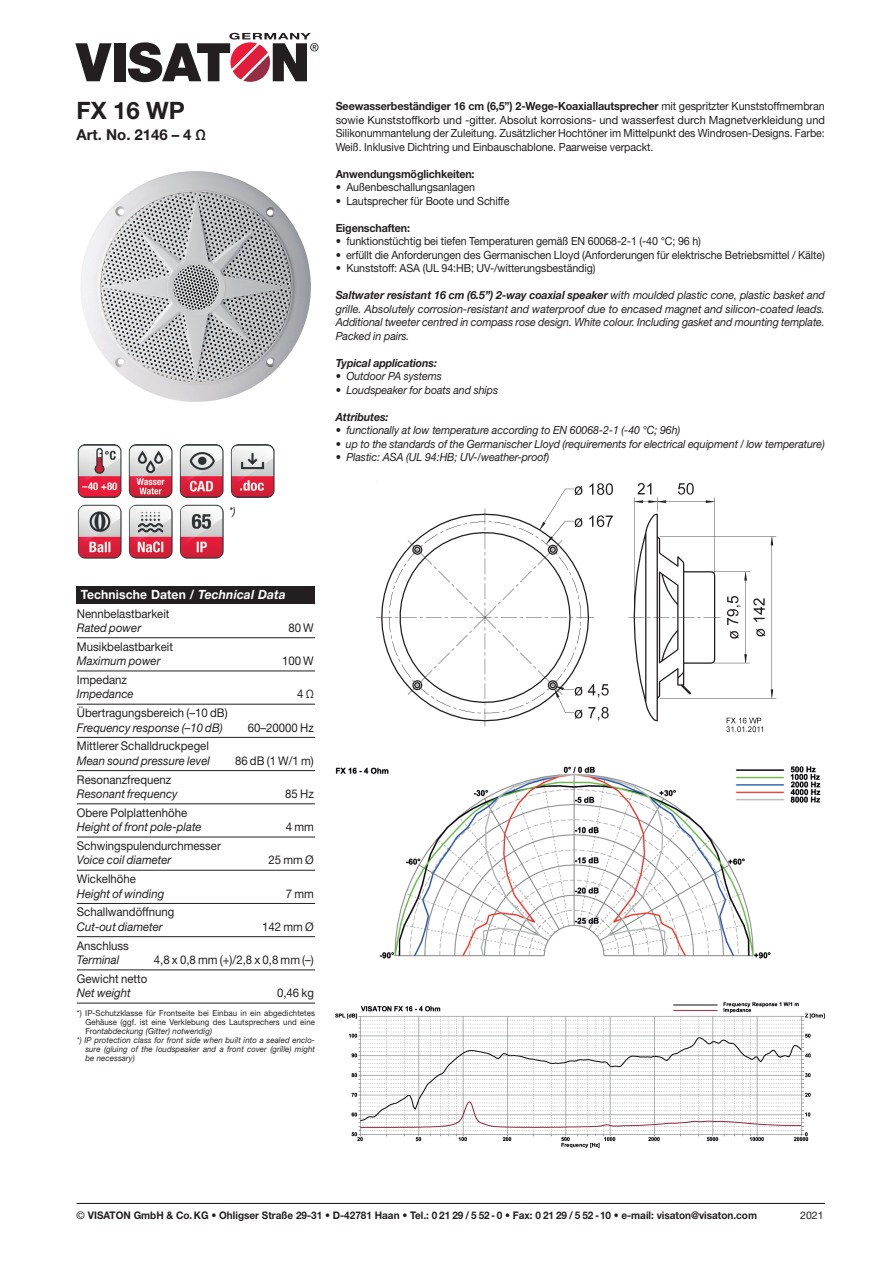
<style>
.page{position:relative;width:893px;height:1263px;background:#fff}
.page>*{position:absolute;margin:0;border:0;box-sizing:border-box;transform-origin:0 0}
.t1{font:700 24px "Helvetica Neue LT Std";color:#231f20}
.t2{font:700 15px "Helvetica Neue LT Std";color:#231f20}
.t3{font:700 12.75px "Helvetica Neue LT Std";letter-spacing:.01em;color:#fff;scale:.95 1}
.t4{font:12px "Helvetica Neue LT Std";color:#231f20;scale:.95 1}
.t5{font:italic 12px "Helvetica Neue LT Std";color:#231f20;scale:.95 1}
.t6{font:11.25px/13.5px "Helvetica Neue LT Std";letter-spacing:-.01em;color:#231f20;text-align:justify;scale:.95 1}
.t7{font:italic 11.25px/13.5px "Helvetica Neue LT Std";letter-spacing:-.01em;color:#231f20;text-align:justify;scale:.96 1}
.t8{font:italic 11.25px "Helvetica Neue LT Std";letter-spacing:-.01em;color:#231f20;scale:.95 1}
.t9{font:700 11.25px "Helvetica Neue LT Std";letter-spacing:-.01em;color:#231f20;scale:.95 1}
.t10{font:italic 700 11.25px "Helvetica Neue LT Std";letter-spacing:-.01em;color:#231f20;scale:.95 1}
.t11{font:700 10.5px "Helvetica Neue LT Std";color:#231f20;scale:.95 1}
.t12{font:10.5px "Helvetica Neue LT Std";color:#231f20}
.t13{font:italic 8.25px "Helvetica Neue LT Std";letter-spacing:.01em;color:#231f20;scale:.95 1}
.t14{font:8.25px "Helvetica Neue LT Std";letter-spacing:.01em;color:#231f20;scale:.95 1}
.s1{font-weight:700}
.s2{font-style:normal}
.s3{font-style:italic}
.s4{font-weight:400}
</style>
<div class="page">
<svg style="left:75px;top:43px;width:37px;height:38px"></svg>
<div style="left:114px;top:43px;width:11px;height:38px;background:#231f20"></div>
<svg style="left:128px;top:33px;width:190px;height:50px"></svg>
<hr style="left:77px;top:1203px;width:748px;height:1px;background:#231f20">
<div style="left:77px;top:587px;width:238px;height:17px;background:#231f20"></div>
<hr style="left:77px;top:637px;width:238px;height:1px;background:#231f20">
<hr style="left:77px;top:671px;width:238px;height:1px;background:#231f20">
<hr style="left:77px;top:704px;width:238px;height:1px;background:#231f20">
<hr style="left:77px;top:737px;width:238px;height:1px;background:#231f20">
<hr style="left:77px;top:770px;width:238px;height:1px;background:#231f20">
<hr style="left:77px;top:803px;width:238px;height:1px;background:#231f20">
<hr style="left:77px;top:837px;width:238px;height:1px;background:#231f20">
<hr style="left:77px;top:870px;width:238px;height:1px;background:#231f20">
<hr style="left:77px;top:903px;width:238px;height:1px;background:#231f20">
<hr style="left:77px;top:936px;width:238px;height:1px;background:#231f20">
<hr style="left:77px;top:970px;width:238px;height:1px;background:#231f20">
<hr style="left:77px;top:1003px;width:238px;height:1px;background:#231f20">
<img style="left:81px;top:171px;width:230px;height:231px">
<img style="left:78px;top:444px;width:43px;height:54px">
<img style="left:129px;top:444px;width:43px;height:54px">
<img style="left:180px;top:444px;width:43px;height:54px">
<img style="left:231px;top:444px;width:44px;height:54px">
<img style="left:78px;top:505px;width:44px;height:54px">
<img style="left:129px;top:505px;width:44px;height:54px">
<img style="left:180px;top:505px;width:44px;height:54px">
<img style="left:376px;top:481px;width:401px;height:252px">
<img style="left:336px;top:766px;width:485px;height:192px">
<img style="left:336px;top:1002px;width:489px;height:145px">
<h1 class="t1" style="left:77px;top:96px;width:110px">FX 16 WP</h1>
<h2 class="t2" style="left:77px;top:126px;width:131px">Art. No. 2146 – 4 Ω</h2>
<p class="t8" style="left:229px;top:504px;width:8px">*)</p>
<p class="t6" style="left:336px;top:99px;width:516px"><span class="s1">Seewasserbeständiger 16 cm (6,5”) 2-Wege-Koaxiallautsprecher</span> mit gespritzter Kunststoffmembran sowie Kunststoffkorb und -gitter. Absolut korrosions- und wasserfest durch Magnetverkleidung und Silikonummantelung der Zuleitung. Zusätzlicher Hochtöner im Mittelpunkt des Windrosen-Designs. Farbe:<br>Weiß. Inklusive Dichtring und Einbauschablone. Paarweise verpackt.</p>
<p class="t9" style="left:336px;top:167px;width:148px">Anwendungsmöglichkeiten:</p>
<p class="t6" style="left:336px;top:180px;width:148px">• Außenbeschallungsanlagen</p>
<p class="t6" style="left:336px;top:194px;width:184px">• Lautsprecher für Boote und Schiffe</p>
<p class="t9" style="left:336px;top:221px;width:80px">Eigenschaften:</p>
<p class="t6" style="left:336px;top:234px;width:386px">• funktionstüchtig bei tiefen Temperaturen gemäß EN 60068-2-1 (-40 °C; 96 h)</p>
<p class="t6" style="left:336px;top:248px;width:516px">• erfüllt die Anforderungen des Germanischen Lloyd (Anforderungen für elektrische Betriebsmittel / Kälte)</p>
<p class="t6" style="left:336px;top:261px;width:275px">• Kunststoff: ASA (UL 94:HB; UV-/witterungsbeständig)</p>
<p class="t7" style="left:336px;top:288px;width:511px"><span class="s1">Saltwater resistant 16 cm (6.5”) 2-way coaxial speaker</span> with moulded plastic cone, plastic basket and grille. Absolutely corrosion-resistant and waterproof due to encased magnet and silicon-coated leads.<br>Additional tweeter centred in compass rose design. White colour. Including gasket and mounting template.<br>Packed in pairs.</p>
<p class="t10" style="left:336px;top:356px;width:108px">Typical applications:</p>
<p class="t8" style="left:336px;top:369px;width:113px">• Outdoor PA systems</p>
<p class="t8" style="left:336px;top:383px;width:172px">• Loudspeaker for boats and ships</p>
<p class="t10" style="left:336px;top:410px;width:57px">Attributes:</p>
<p class="t8" style="left:336px;top:423px;width:364px"><span class="s2">•</span> functionally at low temperature according to EN 60068-2-1 (-40 °C; 96h)</p>
<p class="t8" style="left:336px;top:437px;width:516px"><span class="s2">•</span> up to the standards of the Germanischer Lloyd (requirements for electrical equipment / low temperature)</p>
<p class="t8" style="left:336px;top:450px;width:226px"><span class="s2">•</span> Plastic: ASA (UL 94:HB; UV-/weather-proof)</p>
<p class="t3" style="left:81px;top:586px;width:217px">Technische Daten / <span class="s3">Technical Data</span></p>
<p class="t4" style="left:77px;top:606px;width:99px">Nennbelastbarkeit</p>
<p class="t5" style="left:77px;top:620px;width:69px">Rated power</p>
<p class="t4" style="left:288px;top:620px;width:28px">80 W</p>
<p class="t4" style="left:77px;top:639px;width:103px">Musikbelastbarkeit</p>
<p class="t5" style="left:77px;top:654px;width:90px">Maximum power</p>
<p class="t4" style="left:282px;top:654px;width:35px">100 W</p>
<p class="t4" style="left:77px;top:672px;width:54px">Impedanz</p>
<p class="t5" style="left:77px;top:687px;width:61px">Impedance</p>
<p class="t4" style="left:297px;top:687px;width:19px">4 Ω</p>
<p class="t4" style="left:77px;top:706px;width:160px">Übertragungsbereich (–10 dB)</p>
<p class="t5" style="left:77px;top:720px;width:155px">Frequency response (–10 dB)</p>
<p class="t4" style="left:248px;top:720px;width:71px">60–20000 Hz</p>
<p class="t4" style="left:77px;top:739px;width:141px">Mittlerer Schalldruckpegel</p>
<p class="t5" style="left:77px;top:753px;width:142px">Mean sound pressure level</p>
<p class="t4" style="left:235px;top:753px;width:84px">86 dB (1 W/1 m)</p>
<p class="t4" style="left:77px;top:772px;width:101px">Resonanzfrequenz</p>
<p class="t5" style="left:77px;top:786px;width:108px">Resonant frequency</p>
<p class="t4" style="left:285px;top:787px;width:32px">85 Hz</p>
<p class="t4" style="left:77px;top:805px;width:118px">Obere Polplattenhöhe</p>
<p class="t5" style="left:77px;top:820px;width:133px">Height of front pole-plate</p>
<p class="t4" style="left:286px;top:820px;width:31px">4 mm</p>
<p class="t4" style="left:77px;top:838px;width:153px">Schwingspulendurchmesser</p>
<p class="t5" style="left:77px;top:853px;width:101px">Voice coil diameter</p>
<p class="t4" style="left:269px;top:853px;width:49px">25 mm Ø</p>
<p class="t4" style="left:77px;top:872px;width:64px">Wickelhöhe</p>
<p class="t5" style="left:77px;top:886px;width:94px">Height of winding</p>
<p class="t4" style="left:286px;top:886px;width:31px">7 mm</p>
<p class="t4" style="left:77px;top:905px;width:104px">Schallwandöffnung</p>
<p class="t5" style="left:77px;top:919px;width:92px">Cut-out diameter</p>
<p class="t4" style="left:262px;top:919px;width:56px">142 mm Ø</p>
<p class="t4" style="left:77px;top:938px;width:56px">Anschluss</p>
<p class="t5" style="left:77px;top:952px;width:46px">Terminal</p>
<p class="t4" style="left:154px;top:953px;width:170px">4,8 x 0,8 mm (+)/2,8 x 0,8 mm (–)</p>
<p class="t4" style="left:77px;top:971px;width:76px">Gewicht netto</p>
<p class="t5" style="left:77px;top:986px;width:58px">Net weight</p>
<p class="t4" style="left:277px;top:986px;width:40px">0,46 kg</p>
<p class="t14" style="left:77px;top:1008px;width:252px">*) IP-Schutzklasse für Frontseite bei Einbau in ein abgedichtetes</p>
<p class="t14" style="left:85px;top:1017px;width:243px">Gehäuse (ggf. ist eine Verklebung des Lautsprechers und eine</p>
<p class="t13" style="left:85px;top:1026px;width:135px"><span class="s2">Fro</span>ntabdeckung (Gitter) notwendig)</p>
<p class="t13" style="left:77px;top:1035px;width:252px">*) IP protection class for front side when built into a sealed enclo-</p>
<p class="t13" style="left:85px;top:1044px;width:243px">sure (gluing of the loudspeaker and a front cover (grille) might</p>
<p class="t13" style="left:85px;top:1053px;width:53px">be necessary)</p>
<p class="t11" style="left:77px;top:1209px;width:718px"><span class="s4">©</span> VISATON GmbH &amp; Co. KG • Ohligser Straße 29-31 • D-42781 Haan • Tel.: 0 21 29 / 5 52- 0 • Fax: 0 21 29 / 5 52 -10 • e-mail: visaton@visaton.com</p>
<p class="t12" style="left:800px;top:1209px;width:25px">2021</p>
</div>
